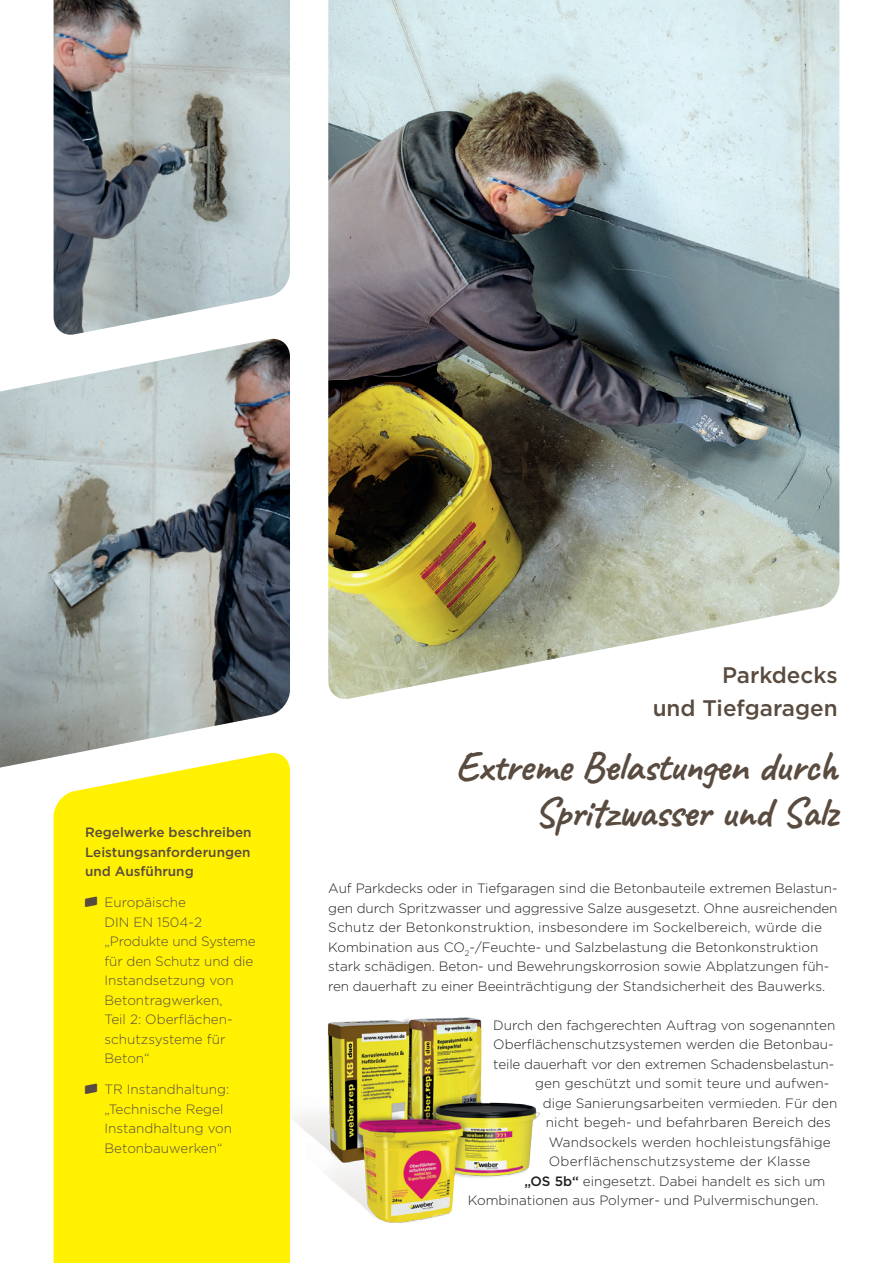
<style>
.page{position:relative;width:893px;height:1263px;background:#fff}
.page>*{position:absolute;margin:0;border:0;box-sizing:border-box;transform-origin:0 0}
._3_SUBHEAD_LINKS{font:700 42px/46.5px "Caveat";letter-spacing:-.015em;color:#594b3f;text-align:right}
._3_SUBHEAD_LINKS-2{font:500 22.5px/33px "Gotham";color:#594b3f;text-align:right}
._6_FLIESSTEXT{font:300 13.5px/19.5px "Gotham";color:#231f20}
._6_FLIESSTEXT-2{font:300 13.5px/19.5px "Gotham";color:#594b3f}
._6_FLIESSTEXT-3{font:500 13.5px/19.5px "Gotham";color:#594b3f;text-align:justify}
._6_FLIESSTEXT-4{font:300 13.5px "Gotham";letter-spacing:.02em;color:#231f20}
.s1{font-family:"Weber Pi";font-weight:400;font-size:15px}
.s2{font-weight:500}
</style>
<div class="page">
<img style="left:294px;top:1017px;width:246px;height:206px">
<div style="left:54px;top:770px;width:236px;height:493px;background:#fff101"></div>
<img style="left:54px;top:0;width:236px;height:335px">
<img style="left:0;top:339px;width:290px;height:429px">
<img style="left:328px;top:0;width:511px;height:699px">
<p class="_6_FLIESSTEXT-3" style="left:85px;top:822px;width:168px">Regelwerke beschreiben Leistungsanforderungen und Ausführung</p>
<p class="_6_FLIESSTEXT-2" style="left:105px;top:892px;width:153px;text-indent:-19px"><span class="s1">•</span> Europäische<br>DIN EN 1504-2 „Produkte und Systeme für den Schutz und die<br>Instandsetzung von<br>Betontragwerken,<br>Teil 2: Oberflächen&shy;schutzsysteme für<br>Beton“</p>
<p class="_6_FLIESSTEXT-2" style="left:105px;top:1079px;width:129px;text-indent:-19px"><span class="s1">•</span> TR Instandhaltung: „Technische Regel<br>Instandhaltung von<br>Betonbauwerken“</p>
<p class="_3_SUBHEAD_LINKS-2" style="left:653px;top:658px;width:187px">Parkdecks<br>und Tiefgaragen</p>
<p class="_3_SUBHEAD_LINKS" style="left:456px;top:742px;width:384px">Extreme Belastungen durch<br>Spritzwasser und Salz</p>
<p class="_6_FLIESSTEXT" style="left:328px;top:878px;width:511px">Auf Parkdecks oder in Tiefgaragen sind die Betonbauteile extremen Belastun&shy;gen durch Spritzwasser und aggressive Salze ausgesetzt. Ohne ausreichenden Schutz der Betonkonstruktion, insbesondere im Sockelbereich, würde die Kombination aus CO<sub>2</sub>-/Feuchte- und Salzbelastung die Betonkonstruktion stark schädigen. Beton- und Bewehrungskorrosion sowie Abplatzungen füh&shy;ren dauerhaft zu einer Beeinträchtigung der Standsicherheit des Bauwerks.</p>
<p class="_6_FLIESSTEXT" style="left:493px;top:1015px;width:343px">Durch den fachgerechten Auftrag von sogenannten</p>
<p class="_6_FLIESSTEXT" style="left:493px;top:1034px;width:342px">Oberflächenschutzsystemen werden die Betonbau-</p>
<p class="_6_FLIESSTEXT" style="left:493px;top:1054px;width:343px">teile dauerhaft vor den extremen Schadensbelastun-</p>
<p class="_6_FLIESSTEXT" style="left:535px;top:1073px;width:296px">gen geschützt und somit teure und aufwen-</p>
<p class="_6_FLIESSTEXT" style="left:543px;top:1093px;width:296px">dige Sanierungsarbeiten vermieden. Für den</p>
<p class="_6_FLIESSTEXT" style="left:546px;top:1112px;width:287px">nicht begeh- und befahrbaren Bereich des</p>
<p class="_6_FLIESSTEXT" style="left:549px;top:1132px;width:284px">Wandsockels werden hochleistungsfähige</p>
<p class="_6_FLIESSTEXT-4" style="left:549px;top:1153px;width:263px">Oberflächenschutzsysteme der Klasse</p>
<p class="_6_FLIESSTEXT" style="left:524px;top:1171px;width:303px"><span class="s2">„OS 5b“</span> eingesetzt. Dabei handelt es sich um</p>
<p class="_6_FLIESSTEXT" style="left:468px;top:1190px;width:352px">Kombinationen aus Polymer- und Pulvermischungen.</p>
</div>
